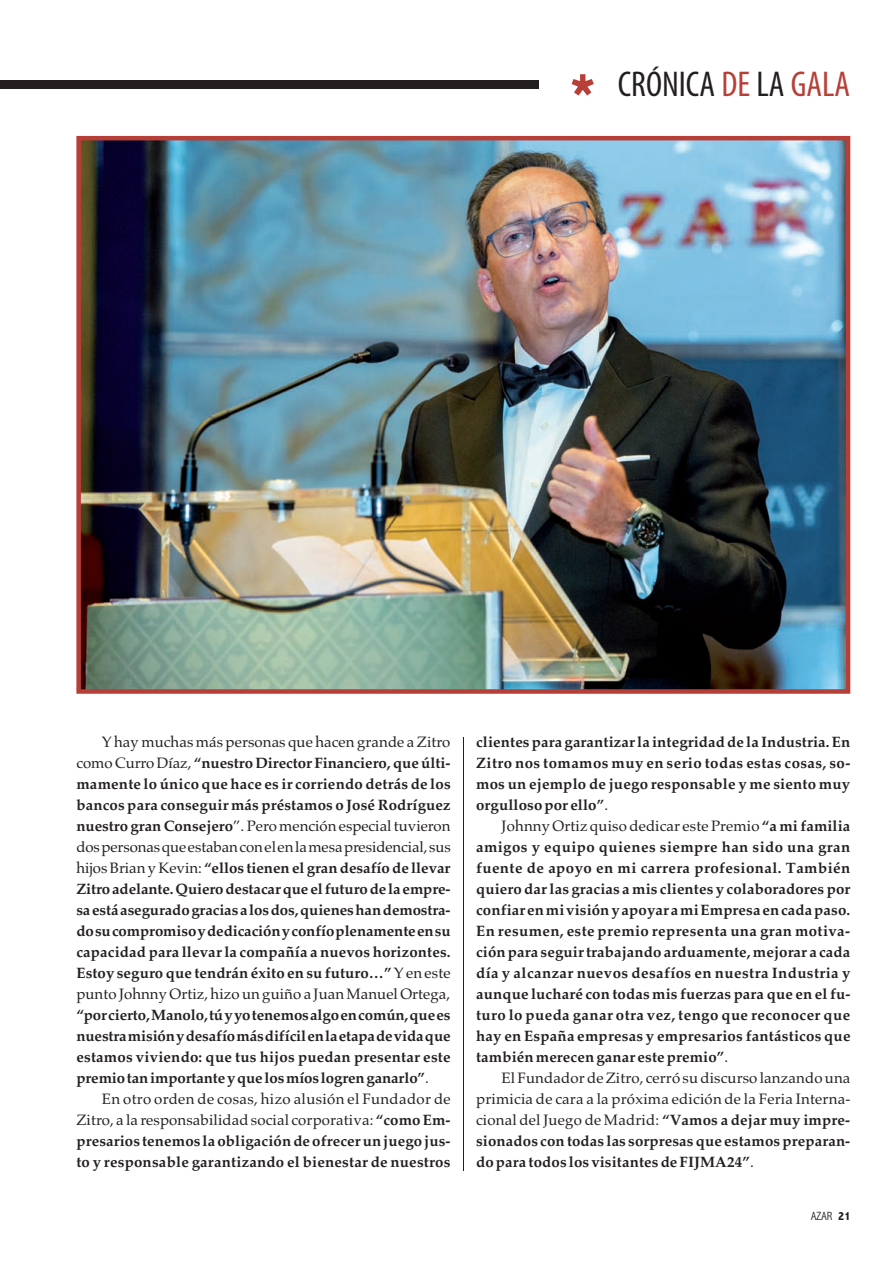
<style>
.page{position:relative;width:893px;height:1263px;background:#fff}
.page>*{position:absolute;margin:0;border:0;box-sizing:border-box;transform-origin:0 0}
.t1{font:88.2px "Impact";color:#b73f38}
.t2{font:condensed 36px "Myriad Pro";color:#231f20}
.t3{font:700 15px/21px "Palatino";letter-spacing:.01em;color:#231f20;text-align:justify}
.t4{font:15px/21px "Palatino";letter-spacing:.015em;color:#231f20;text-align:justify}
.t5{font:300 condensed 12px "Abadi";color:#231f20}
.s1{color:#b73f38}
.s2{font-weight:400}
.s3{font-weight:700}
.s4{font-weight:800}
</style>
<div class="page">
<hr style="left:463px;top:737px;width:1px;height:434px;background:#231f20">
<img style="left:76px;top:136px;width:774px;height:558px">
<div style="left:0;top:80px;width:538px;height:9px;background:#231f20"></div>
<h1 class="t1" style="left:570px;top:81px;width:26px">*</h1>
<h2 class="t2" style="left:618px;top:70px;width:234px">CRÓNICA <span class="s1">DE</span> LA <span class="s1">GALA</span></h2>
<p class="t3" style="left:76px;top:733px;width:376px;text-indent:26px"><span class="s2">Y hay muchas más personas que hacen grande a Zitro como Curro Díaz,</span> “nuestro Director Financiero, que últi&shy;mamente lo único que hace es ir corriendo detrás de los bancos para conseguir más préstamos o José Rodríguez nuestro gran Consejero<span class="s2">”. Pero mención especial tuvieron dos personas que estaban con el en la mesa presidencial, sus hijos Brian y Kevin:</span> “ellos tienen el gran desafío de llevar Zitro adelante. Quiero destacar que el futuro de la empre&shy;sa está asegurado gracias a los dos, quienes han demostra&shy;do su compromiso y dedicación y confío plenamente en su capacidad para llevar la compañía a nuevos horizontes.<br>Estoy seguro que tendrán éxito en su futuro…”<span class="s2">Y en este punto Johnny Ortiz, hizo un guiño a Juan Manuel Ortega,</span></p>
<p class="t3" style="left:76px;top:1006px;width:376px">“por cierto, Manolo, tú y yo tenemos algo en común, que es nuestra misión y desafío más difícil en la etapa de vida que estamos viviendo: que tus hijos puedan presentar este premio tan importante y que los míos logren ganarlo”<span class="s2">.</span></p>
<p class="t3" style="left:76px;top:1090px;width:376px;text-indent:26px"><span class="s2">En otro orden de cosas, hizo alusión el Fundador de Zitro, a la responsabilidad social corporativa:</span> “como Em&shy;presarios tenemos la obligación de ofrecer un juego jus&shy;to y responsable garantizando el bienestar de nuestros</p>
<p class="t3" style="left:476px;top:733px;width:376px">clientes para garantizar la integridad de la Industria. En Zitro nos tomamos muy en serio todas estas cosas, so&shy;mos un ejemplo de juego responsable y me siento muy orgulloso por ello”<span class="s2">.</span></p>
<p class="t3" style="left:476px;top:817px;width:376px;text-indent:26px"><span class="s2">Johnny Ortiz quiso dedicar este Premio</span> “a mi familia amigos y equipo quienes siempre han sido una gran fuente de apoyo en mi carrera profesional. También quiero dar las gracias a mis clientes y colaboradores por confiar en mi visión y apoyar a mi Empresa en cada paso.<br>En resumen, este premio representa una gran motiva&shy;ción para seguir trabajando arduamente, mejorar a cada día y alcanzar nuevos desafíos en nuestra Industria y aunque lucharé con todas mis fuerzas para que en el fu&shy;turo lo pueda ganar otra vez, tengo que reconocer que hay en España empresas y empresarios fantásticos que también merecen ganar este premio”<span class="s2">.</span></p>
<p class="t4" style="left:476px;top:1069px;width:376px;text-indent:26px">El Fundador de Zitro, cerró su discurso lanzando una primicia de cara a la próxima edición de la Feria Interna&shy;cional del Juego de Madrid: <span class="s3">“Vamos a dejar muy impre&shy;sionados con todas las sorpresas que estamos preparan&shy;do para todos los visitantes de FIJMA24”</span>.</p>
<p class="t5" style="left:811px;top:1209px;width:41px">AZAR <span class="s4">21</span></p>
</div>
